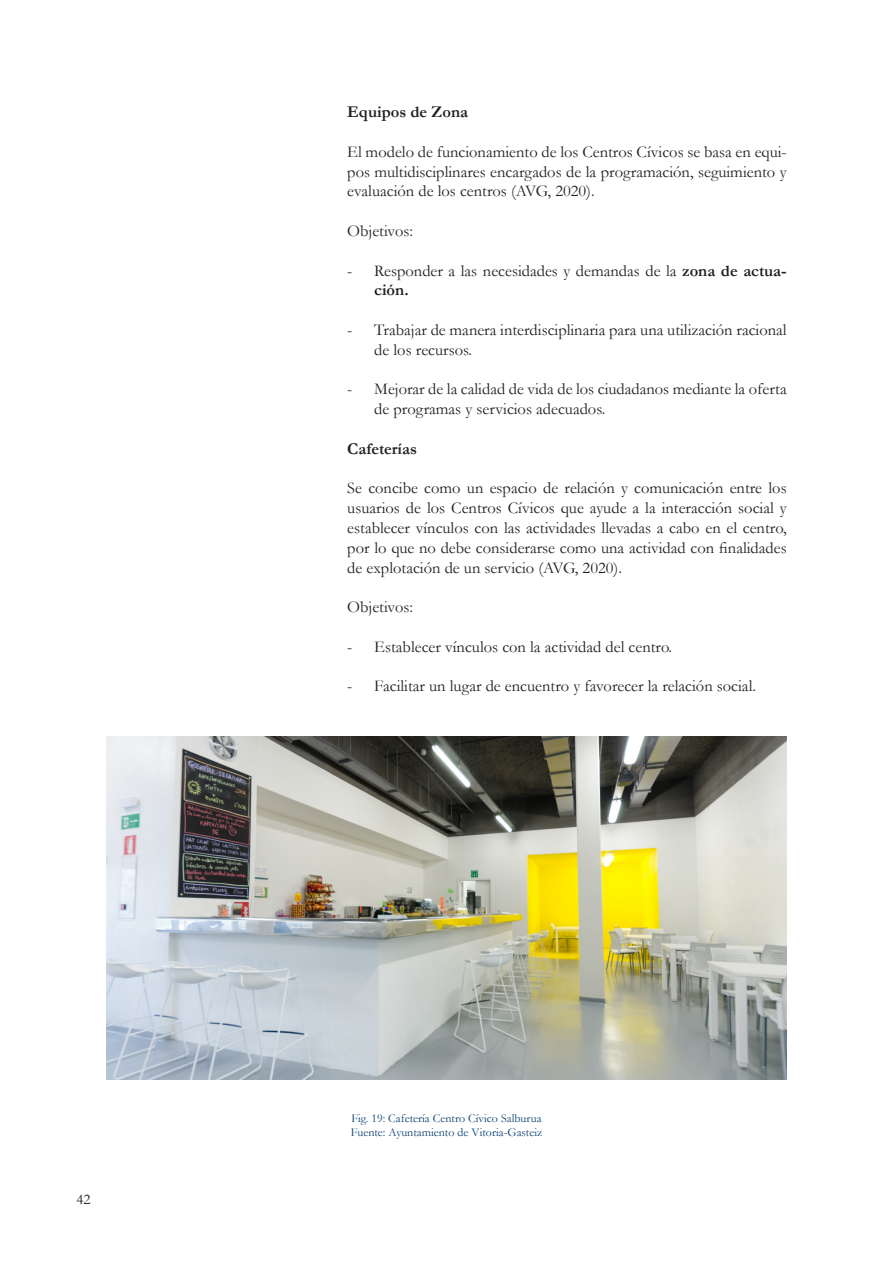
<style>
.page{position:relative;width:893px;height:1263px;background:#fff}
.page>*{position:absolute;margin:0;border:0;box-sizing:border-box;transform-origin:0 0}
.t1{font:16.5px/19.8px "Garamond";color:#231f20}
.t2{font:700 16.5px "Garamond";color:#231f20}
.t3{font:15px "Garamond";color:#231f20}
.t4{font:12px "Garamond";color:#0e4373}
.s1{font-weight:700}
</style>
<div class="page">
<img style="left:106px;top:737px;width:681px;height:343px">
<p class="t3" style="left:77px;top:1189px;width:16px">42</p>
<p class="t2" style="left:347px;top:101px;width:122px">Equipos de Zona</p>
<p class="t1" style="left:347px;top:141px;width:441px;text-align:justify">El modelo de funcionamiento de los Centros Cívicos se basa en equi&shy;pos multidisciplinares encargados de la programación, seguimiento y evaluación de los centros (AVG, 2020).</p>
<p class="t1" style="left:347px;top:220px;width:67px">Objetivos:</p>
<p class="t1" style="left:374px;top:260px;width:414px;text-indent:-27px">- Responder a las necesidades y demandas de la <span class="s1">zona de actua&shy;ción.</span></p>
<p class="t1" style="left:374px;top:319px;width:414px;text-indent:-27px">- Trabajar de manera interdisciplinaria para una utilización racional de los recursos.</p>
<p class="t1" style="left:374px;top:379px;width:414px;text-indent:-27px">- Mejorar de la calidad de vida de los ciudadanos mediante la oferta de programas y servicios adecuados.</p>
<p class="t2" style="left:347px;top:437px;width:71px">Cafeterías</p>
<p class="t1" style="left:347px;top:478px;width:441px;text-align:justify">Se concibe como un espacio de relación y comunicación entre los usuarios de los Centros Cívicos que ayude a la interacción social y establecer vínculos con las actividades llevadas a cabo en el centro, por lo que no debe considerarse como una actividad con finalidades de explotación de un servicio (AVG, 2020).</p>
<p class="t1" style="left:347px;top:597px;width:67px">Objetivos:</p>
<p class="t1" style="left:347px;top:636px;width:326px">- Establecer vínculos con la actividad del centro.</p>
<p class="t1" style="left:347px;top:676px;width:410px">- Facilitar un lugar de encuentro y favorecer la relación social.</p>
<p class="t4" style="left:351px;top:1110px;width:192px">Fig. 19: Cafetería Centro Cívico Salburua</p>
<p class="t4" style="left:351px;top:1124px;width:193px">Fuente: Ayuntamiento de Vitoria-Gasteiz</p>
</div>
